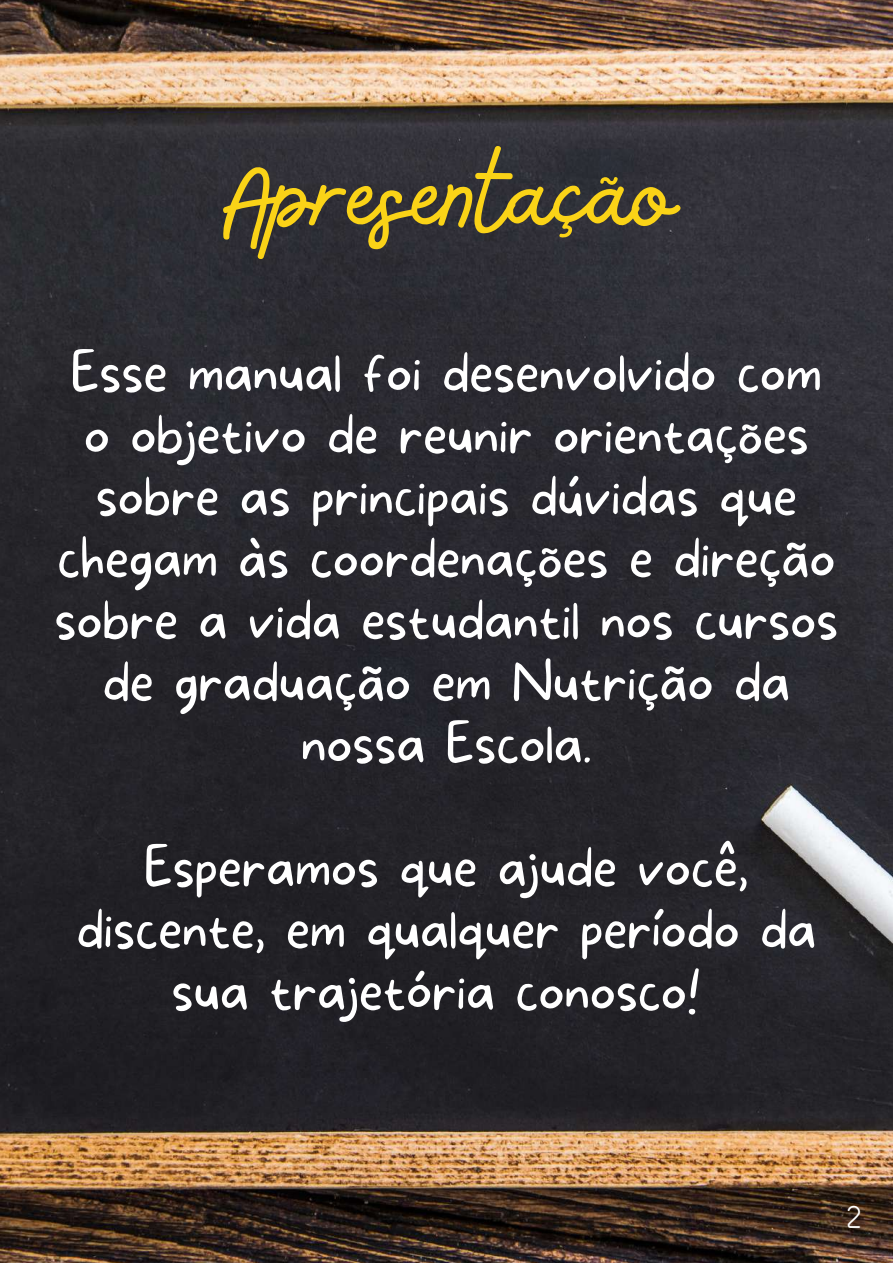
<style>
.page{position:relative;width:893px;height:1264px;background:#fff}
.page>*{position:absolute;margin:0;border:0;box-sizing:border-box;transform-origin:0 0}
.t1{font:119.85px "Bellaboo";letter-spacing:-.01em;color:#fad317}
.t2{font:100 54px/61.8px "More Sugar";letter-spacing:-.01em;color:#fff;text-align:center}
.t3{font:100 30px "VDS";color:#fff}
</style>
<div class="page">
<img style="left:0;top:0;width:892px;height:1262px">
<h1 class="t1" style="left:217px;top:119px;width:460px">Apresentação</h1>
<p class="t2" style="left:54px;top:343px;width:785px">Esse manual foi desenvolvido com o objetivo de reunir orientações sobre as principais dúvidas que chegam às coordenações e direção sobre a vida estudantil nos cursos de graduação em Nutrição da nossa Escola.</p>
<p class="t2" style="left:76px;top:838px;width:741px">Esperamos que ajude você, discente, em qualquer período da sua trajetória conosco!</p>
<p class="t3" style="left:846px;top:1199px;width:17px">2</p>
</div>
